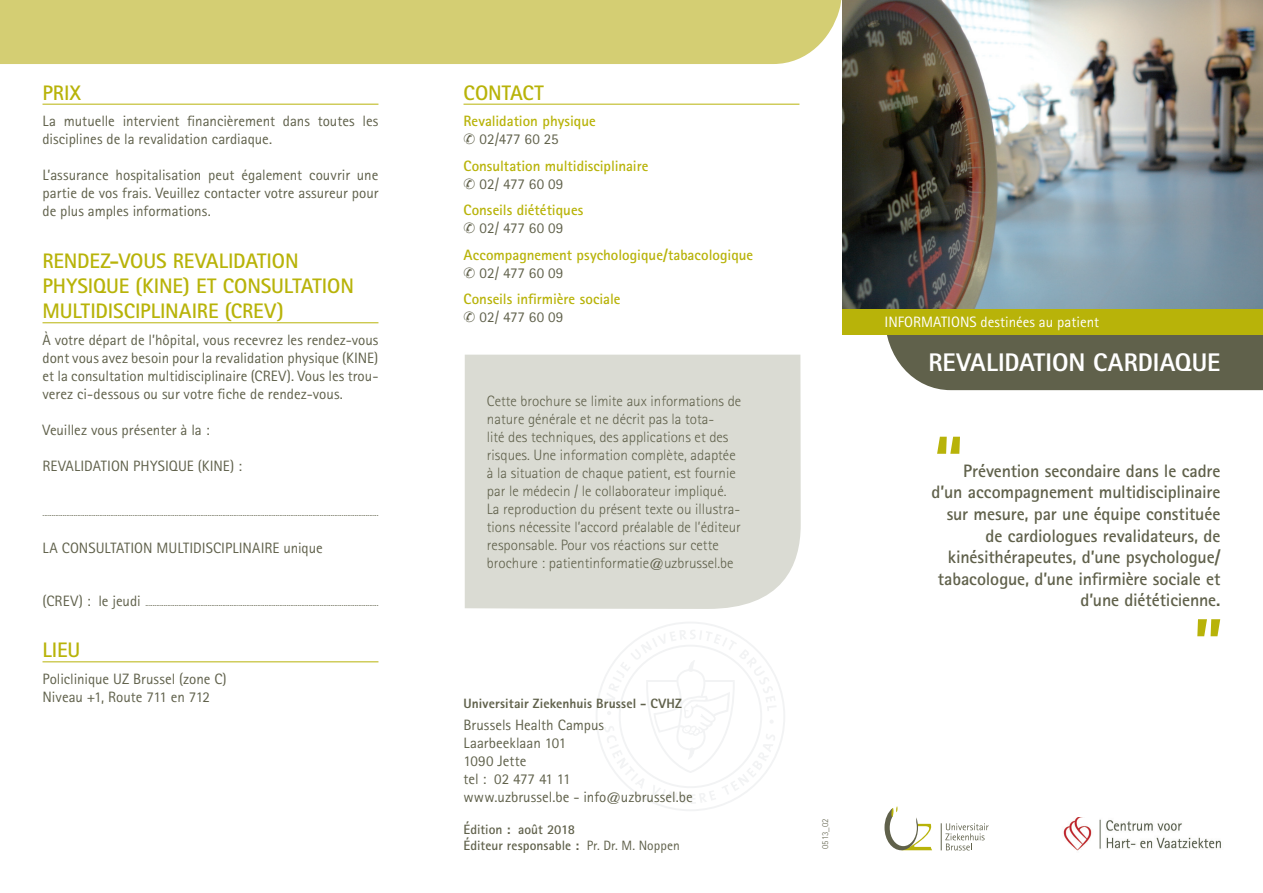
<style>
.page{position:relative;width:1263px;height:893px;background:#fff}
.page>*{position:absolute;margin:0;border:0;box-sizing:border-box;transform-origin:0 0}
.tekst{font:800 72px "Rotis Sans Serif Std";color:#b8b309}
.tekst-2{font:800 25.5px "Rotis Sans Serif Std";letter-spacing:-.005em;color:#fff}
.titel{font:700 21px/25.2px "Rotis Sans Serif Std";letter-spacing:-.005em;color:#b8b309}
.tekst-3{font:700 18px/21.6px "Rotis Sans Serif Std";letter-spacing:-.01em;color:#60614b;text-align:right}
.tekst-4{font:15px/18px "Rotis Sans Serif Std";color:#60614b;text-align:justify}
.broodtext_bold{font:300 15px/18px "Rotis Sans Serif Std";color:#60614b}
.kleine_titel{font:700 15px "Rotis Sans Serif Std";letter-spacing:-.005em;color:#b8b309}
.t1{font:15px "Rotis Sans Serif Std";color:#fff}
.tekst-5{font:700 13.5px "Rotis Sans Serif Std";letter-spacing:.005em;color:#60614b}
.tekst-6{font:800 13.5px "Rotis Sans Serif Std";letter-spacing:.01em;color:#60614b}
.tekst-7{font:9px "Rotis Sans Serif Std";color:#60614b}
.t2{font:300 9px "Rotis Sans Serif Std";color:#60614b}
.s1{font-size:15px}
.s2{font-weight:400}
</style>
<div class="page">
<div style="left:465px;top:355px;width:336px;height:254px;background:#dadbd3"></div>
<img style="left:842px;top:0;width:421px;height:309px">
<svg style="left:596px;top:622px;width:189px;height:189px"></svg>
<div style="left:0;top:0;width:842px;height:64px;background:#d4ce73"></div>
<svg style="left:884px;top:334px;width:379px;height:56px;background:#696a52"></svg>
<div style="left:842px;top:309px;width:421px;height:25px;background:#b8b309"></div>
<hr style="left:43px;top:104px;width:335px;height:1px;background:#b8b309">
<hr style="left:43px;top:322px;width:335px;height:1px;background:#b8b309">
<hr style="left:43px;top:661px;width:335px;height:1px;background:#b8b309">
<hr style="left:463px;top:104px;width:336px;height:1px;background:#b8b309">
<img style="left:1063px;top:817px;width:158px;height:34px">
<svg style="left:884px;top:807px;width:48px;height:43px"></svg>
<svg style="left:941px;top:823px;width:47px;height:27px"></svg>
<p class="titel" style="left:43px;top:79px;width:40px">PRIX</p>
<p class="tekst-4" style="left:43px;top:112px;width:337px">La mutuelle intervient financièrement dans toutes les disciplines de la revalidation cardiaque.</p>
<p class="tekst-4" style="left:43px;top:166px;width:337px">L’assurance hospitalisation peut également couvrir une partie de vos frais. Veuillez contacter votre assureur pour de plus amples informations.</p>
<p class="titel" style="left:43px;top:248px;width:313px">RENDEZ-VOUS REVALIDATION<br>PHYSIQUE (KINE) ET CONSULTATION<br>MULTIDISCIPLINAIRE (CREV)</p>
<p class="tekst-4" style="left:43px;top:330px;width:337px">À votre départ de l’hôpital, vous recevrez les rendez-vous dont vous avez besoin pour la revalidation physique (KINE) et la consultation multidisciplinaire (CREV). Vous les trou&shy;verez ci-dessous ou sur votre fiche de rendez-vous.</p>
<p class="tekst-4" style="left:43px;top:420px;width:169px">Veuillez vous présenter à la :</p>
<p class="tekst-4" style="left:43px;top:456px;width:201px">REVALIDATION PHYSIQUE (KINE) :</p>
<p class="tekst-7" style="left:43px;top:508px;width:337px">.......................................................................................................................................................................................</p>
<p class="tekst-4" style="left:43px;top:538px;width:282px">LA CONSULTATION MULTIDISCIPLINAIRE unique</p>
<p class="tekst-7" style="left:43px;top:597px;width:337px"><span class="s1">(CREV) : le jeudi</span> ...............................................................................................................................</p>
<p class="titel" style="left:43px;top:637px;width:39px">LIEU</p>
<p class="tekst-4" style="left:43px;top:669px;width:186px">Policlinique UZ Brussel (zone C)</p>
<p class="tekst-4" style="left:43px;top:687px;width:169px">Niveau +1, Route 711 en 712</p>
<p class="titel" style="left:463px;top:79px;width:82px">CONTACT</p>
<p class="kleine_titel" style="left:463px;top:111px;width:134px">Revalidation physique</p>
<p class="tekst-4" style="left:463px;top:130px;width:97px">✆ 02/477 60 25</p>
<p class="kleine_titel" style="left:463px;top:156px;width:186px">Consultation multidisciplinaire</p>
<p class="tekst-4" style="left:463px;top:174px;width:101px">✆ 02/ 477 60 09</p>
<p class="kleine_titel" style="left:463px;top:200px;width:121px">Conseils diététiques</p>
<p class="tekst-4" style="left:463px;top:219px;width:101px">✆ 02/ 477 60 09</p>
<p class="kleine_titel" style="left:463px;top:245px;width:291px">Accompagnement psychologique/tabacologique</p>
<p class="tekst-4" style="left:463px;top:263px;width:101px">✆ 02/ 477 60 09</p>
<p class="kleine_titel" style="left:463px;top:289px;width:158px">Conseils infirmière sociale</p>
<p class="tekst-4" style="left:463px;top:308px;width:101px">✆ 02/ 477 60 09</p>
<p class="broodtext_bold" style="left:487px;top:392px;width:256px">Cette brochure se limite aux informations de nature générale et ne décrit pas la tota-<br>lité des techniques, des applications et des risques. Une information complète, adaptée à la situation de chaque patient, est fournie par le médecin / le collaborateur impliqué.<br>La reproduction du présent texte ou illustra&shy;tions nécessite l’accord préalable de l’éditeur responsable. Pour vos réactions sur cette brochure : patientinformatie@uzbrussel.be</p>
<p class="tekst-6" style="left:463px;top:695px;width:220px">Universitair Ziekenhuis Brussel - CVHZ</p>
<p class="tekst-4" style="left:463px;top:716px;width:142px">Brussels Health Campus</p>
<p class="tekst-4" style="left:463px;top:734px;width:104px">Laarbeeklaan 101</p>
<p class="tekst-4" style="left:463px;top:752px;width:65px">1090 Jette</p>
<p class="tekst-4" style="left:463px;top:770px;width:109px">tel : 02 477 41 11</p>
<p class="tekst-4" style="left:463px;top:788px;width:231px">www.uzbrussel.be - info@uzbrussel.be</p>
<p class="tekst-5" style="left:463px;top:821px;width:113px">Édition : août 2018</p>
<p class="tekst-5" style="left:463px;top:837px;width:218px">Éditeur responsable : <span class="s2">Pr. Dr. M. Noppen</span></p>
<p class="t1" style="left:884px;top:313px;width:216px">INFORMATIONS destinées au patient</p>
<p class="tekst-2" style="left:928px;top:346px;width:293px">REVALIDATION CARDIAQUE</p>
<p class="tekst" style="left:933px;top:416px;width:32px">“</p>
<p class="tekst-3" style="left:932px;top:460px;width:290px">Prévention secondaire dans le cadre d’un accompagnement multidisciplinaire sur mesure, par une équipe constituée de cardiologues revalidateurs, de kinésithérapeutes, d’une psychologue/ tabacologue, d’une infirmière sociale et d’une diététicienne.</p>
<p class="tekst" style="left:1224px;top:657px;width:32px;rotate:-180deg">“</p>
<p class="t2" style="left:820px;top:849px;width:32px;rotate:-90deg">0513_02</p>
</div>
